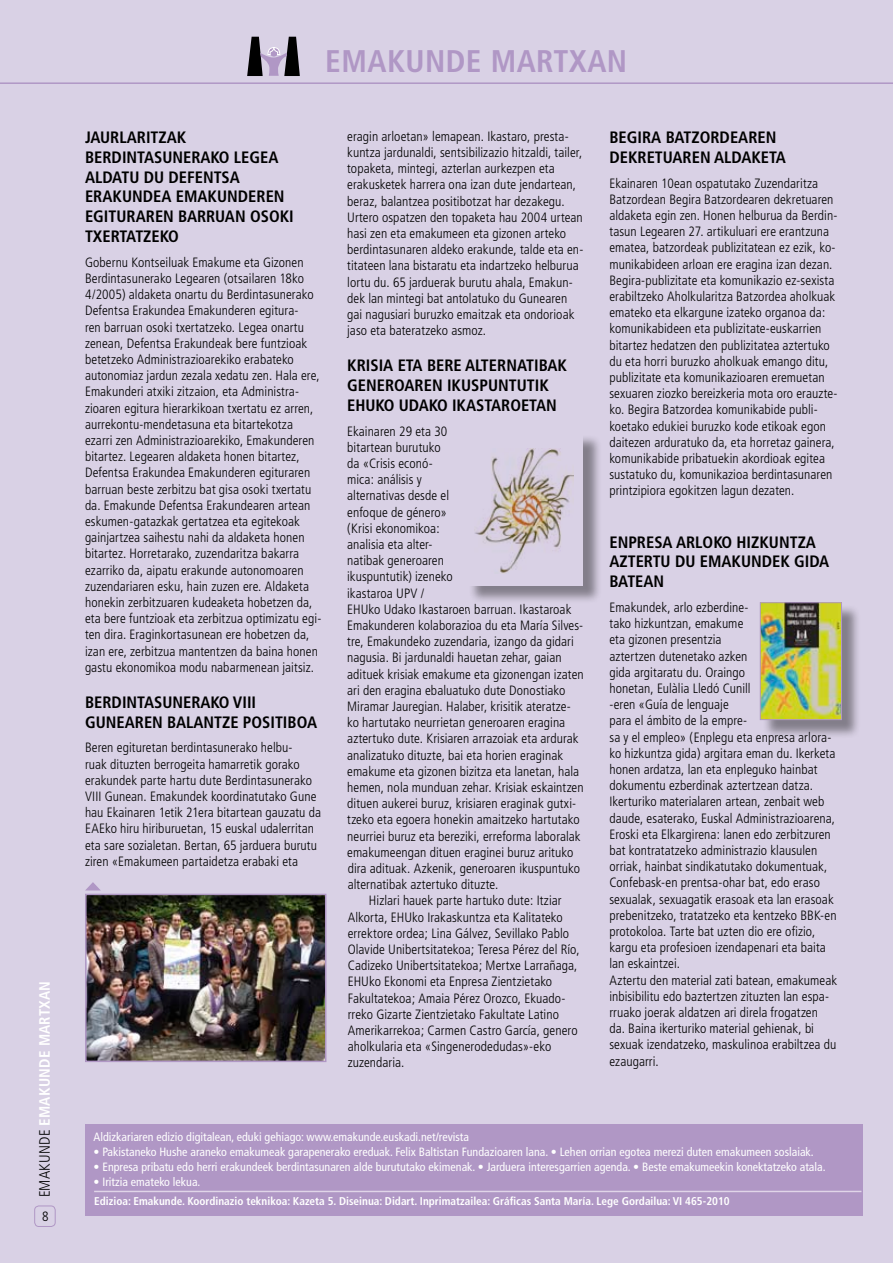
<style>
.page{position:relative;width:893px;height:1263px;background:#d9d1e5}
.page>*{position:absolute;margin:0;border:0;box-sizing:border-box;transform-origin:0 0}
.t1{font:700 condensed 31.35px "Frutiger";letter-spacing:.015em;color:#b097c5}
.t2{font:700 condensed 16.5px/19.8px "Frutiger";color:#000}
.t3{font:700 condensed 15px "Frutiger";letter-spacing:.015em;color:#fff}
.t4{font:300 condensed 13.5px/16.2px "Frutiger";letter-spacing:.005em;color:#000}
.t5{font:condensed 12px "Frutiger";color:#fff}
.t6{font:700 condensed 11.25px "Frutiger";color:#fff}
.s1{font-weight:300;color:#000}
</style>
<div class="page">
<div style="left:762px;top:604px;width:105px;height:141px;background:#000;opacity:.4"></div>
<img style="left:762px;top:604px;width:78px;height:114px">
<div style="left:760px;top:602px;width:82px;height:118px;border:1px solid #b097c5"></div>
<div style="left:468px;top:434px;width:137px;height:173px;background:#000;opacity:.4"></div>
<div style="left:465px;top:432px;width:118px;height:153px;background:#d9d1e5"></div>
<img style="left:475px;top:448px;width:98px;height:125px">
<img style="left:88px;top:897px;width:235px;height:162px">
<div style="left:85px;top:894px;width:241px;height:168px;border:2px solid #b097c5"></div>
<svg style="left:85px;top:882px;width:16px;height:8px"></svg>
<div style="left:85px;top:1124px;width:778px;height:92px;background:#b097c5"></div>
<hr style="left:94px;top:1191px;width:767px;height:1px;background:#e0d5e8">
<div style="left:34px;top:1205px;width:22px;height:22px;border:1px solid #b097c5;border-radius:4px"></div>
<svg style="left:247px;top:37px;width:53px;height:39px;background:#766f7e"></svg>
<hr style="left:0;top:82px;width:893px;height:2px;background:#b097c5">
<p class="t3" style="left:36px;top:1197px;width:216px;rotate:-90deg"><span class="s1">emaku nde</span> Emakunde MARTXAN</p>
<p class="t4" style="left:42px;top:1208px;width:8px">8</p>
<h1 class="t1" style="left:325px;top:43px;width:37px">Emaku</h1>
<h1 class="t1" style="left:425px;top:43px;width:199px">nde MARTXAN</h1>
<p class="t2" style="left:85px;top:127px;width:210px">JAURLARITZAK<br>BERDINTASUNERAKO LEGEA<br>ALDATU DU DEFENTSA<br>ERAKUNDEA EMAKUNDEREN<br>EGITURAREN BARRUAN OSOKI<br>TXERTATZEKO</p>
<p class="t4" style="left:85px;top:254px;width:238px">Gobernu Kontseiluak Emakume eta Gizonen Berdintasunerako Legearen (otsailaren 18ko 4/2005) aldaketa onartu du Berdintasunerako Defentsa Erakundea Emakunderen egitura-<br>ren barruan osoki txertatzeko. Legea onartu zenean, Defentsa Erakundeak bere funtzioak betetzeko Administrazioarekiko erabateko autonomiaz jardun zezala xedatu zen. Hala ere, Emakunderi atxiki zitzaion, eta Administra&shy;zioaren egitura hierarkikoan txertatu ez arren, aurrekontu-mendetasuna eta bitartekotza ezarri zen Administrazioarekiko, Emakunderen bitartez. Legearen aldaketa honen bitartez, Defentsa Erakundea Emakunderen egituraren barruan beste zerbitzu bat gisa osoki txertatu da. Emakunde Defentsa Erakundearen artean eskumen-gatazkak gertatzea eta egitekoak gainjartzea saihestu nahi da aldaketa honen bitartez. Horretarako, zuzendaritza bakarra ezarriko da, aipatu erakunde autonomoaren zuzendariaren esku, hain zuzen ere. Aldaketa honekin zerbitzuaren kudeaketa hobetzen da, eta bere funtzioak eta zerbitzua optimizatu egi&shy;ten dira. Eraginkortasunean ere hobetzen da, izan ere, zerbitzua mantentzen da baina honen gastu ekonomikoa modu nabarmenean jaitsiz.</p>
<p class="t2" style="left:85px;top:692px;width:173px">BERDINTASUNERAKO VIII<br>Guneare</p>
<p class="t2" style="left:152px;top:712px;width:166px">n BALANTZE POSITIBOA</p>
<p class="t4" style="left:85px;top:740px;width:237px">Beren egituretan berdintasunerako helbu-<br>ruak dituzten berrogeita hamarretik gorako erakundek parte hartu dute Berdintasunerako VIII Gunean. Emakundek koordinatutako Gune hau Ekainaren 1etik 21era bitartean gauzatu da EAEko hiru hiriburuetan, 15 euskal udalerritan eta sare sozialetan. Bertan, 65 jarduera burutu ziren «Emakumeen partaidetza erabaki eta</p>
<p class="t4" style="left:347px;top:128px;width:238px">eragin arloetan» lemapean. I kastaro, presta&shy;kuntza jardunaldi, sentsibilizazio hitzaldi, tailer, topaketa, mintegi, azterlan aurkezpen eta erakusketek harrera ona izan dute jendartean, beraz, balantzea positibotzat har dezakegu.<br>Urtero ospatzen den topaketa hau 2004 urtean hasi zen eta emakumeen eta gizonen arteko berdintasunaren aldeko erakunde, talde eta en&shy;titateen lana bistaratu eta indartzeko helburua lortu du. 65 jarduerak burutu ahala, Emakun&shy;dek lan mintegi bat antolatuko du Gunearen gai nagusiari buruzko emaitzak eta ondorioak jaso eta bateratzeko asmoz.</p>
<p class="t2" style="left:347px;top:356px;width:221px">KRISIA ETA BERE ALTERNATIBAK<br>GENEROAREN IKUSPUNTUTIK<br>EHUko UDAKO IKASTAROETAN</p>
<p class="t4" style="left:347px;top:423px;width:102px">Ekainaren 29 eta 30</p>
<p class="t4" style="left:347px;top:439px;width:95px">bitartean burutuko</p>
<p class="t4" style="left:347px;top:455px;width:87px">da «Crisis econó-</p>
<p class="t4" style="left:347px;top:472px;width:76px">mica: análisis y</p>
<p class="t4" style="left:347px;top:488px;width:103px">alternativas desde el</p>
<p class="t4" style="left:347px;top:504px;width:101px">enfoque de género»</p>
<p class="t4" style="left:347px;top:520px;width:94px">(Krisi ekonomikoa:</p>
<p class="t4" style="left:347px;top:536px;width:87px">analisia eta alter-</p>
<p class="t4" style="left:347px;top:553px;width:98px">natibak generoaren</p>
<p class="t4" style="left:347px;top:569px;width:107px">ikuspuntutik) izeneko</p>
<p class="t4" style="left:347px;top:585px;width:79px">ikastaroa UPV /</p>
<p class="t4" style="left:347px;top:601px;width:226px">EHUko Udako I kastaroen barruan. I kastaroak</p>
<p class="t4" style="left:347px;top:617px;width:237px">Emakunderen kolaborazioa du eta María Silves-</p>
<p class="t4" style="left:347px;top:634px;width:228px">tre, Emakundeko zuzendaria, izango da gidari</p>
<p class="t4" style="left:347px;top:650px;width:216px">nagusia. Bi jardunaldi hauetan zehar, gaian</p>
<p class="t4" style="left:347px;top:666px;width:238px">adituek krisiak emakume eta gizonengan izaten</p>
<p class="t4" style="left:347px;top:682px;width:220px">ari den eragina ebaluatuko dute Donostiako</p>
<p class="t4" style="left:347px;top:698px;width:225px">Miramar Jauregian. Halaber, krisitik ateratze-</p>
<p class="t4" style="left:347px;top:715px;width:220px">ko hartutako neurrietan generoaren eragina</p>
<p class="t4" style="left:347px;top:731px;width:233px">aztertuko dute. Krisiaren arrazoiak eta ardurak</p>
<p class="t4" style="left:347px;top:747px;width:217px">analizatuko dituzte, bai eta horien eraginak</p>
<p class="t4" style="left:347px;top:763px;width:233px">emakume eta gizonen bizitza eta lanetan, hala</p>
<p class="t4" style="left:347px;top:779px;width:238px">hemen, nola munduan zehar. Krisiak eskaintzen</p>
<p class="t4" style="left:347px;top:796px;width:231px">dituen aukerei buruz, krisiaren eraginak gutxi-</p>
<p class="t4" style="left:347px;top:812px;width:234px">tzeko eta egoera honekin amaitzeko hartutako</p>
<p class="t4" style="left:347px;top:828px;width:235px">neurriei buruz eta bereziki, erreforma laboralak</p>
<p class="t4" style="left:347px;top:844px;width:228px">emakumeengan dituen eraginei buruz arituko</p>
<p class="t4" style="left:348px;top:860px;width:234px">dira adituak. Azkenik, generoaren ikuspuntuko</p>
<p class="t4" style="left:348px;top:877px;width:152px">alternatibak aztertuko dituzte.</p>
<p class="t4" style="left:369px;top:893px;width:194px">Hizlari hauek parte hartuko dute: Itziar</p>
<p class="t4" style="left:348px;top:909px;width:217px">Alkorta, EHUko I rakaskuntza eta Kalitateko</p>
<p class="t4" style="left:348px;top:925px;width:223px">errektore ordea; Lina Gálvez, Sevillako Pablo</p>
<p class="t4" style="left:348px;top:941px;width:234px">Olavide Unibertsitatekoa; Teresa Pérez del Río,</p>
<p class="t4" style="left:348px;top:958px;width:231px">Cadizeko Unibertsitatekoa; Mertxe Larrañaga,</p>
<p class="t4" style="left:348px;top:974px;width:206px">EHUko Ekonomi eta Enpresa Zientzietako</p>
<p class="t4" style="left:348px;top:990px;width:219px">Fakultatekoa; Amaia Pérez Orozco, Ekuado-</p>
<p class="t4" style="left:348px;top:1006px;width:213px">rreko Gizarte Zientzietako Fakultate Latino</p>
<p class="t4" style="left:348px;top:1022px;width:231px">Amerikarrekoa; Carmen Castro García, genero</p>
<p class="t4" style="left:348px;top:1039px;width:205px">aholkularia eta «Singenerodedudas»-eko</p>
<p class="t4" style="left:348px;top:1055px;width:58px">zuzendaria.</p>
<p class="t2" style="left:609px;top:127px;width:178px">BEGIRA BATZORDEAREN<br>DEKRETUAREN ALDAKETA</p>
<p class="t4" style="left:609px;top:175px;width:230px">Ekainaren 10ean ospatutako Zuzendaritza Batzordean Begira Batzordearen dekretuaren aldaketa egin zen. Honen helburua da Berdin&shy;tasun Legearen 27. artikuluari ere erantzuna ematea, batzordeak publizitatean ez ezik, ko&shy;munikabideen arloan ere eragina izan dezan.<br>Begira-publizitate eta komunikazio ez-sexista erabiltzeko Aholkularitza Batzordea aholkuak emateko eta elkargune izateko organoa da: komunikabideen eta publizitate-euskarrien bitartez hedatzen den publizitatea aztertuko du eta horri buruzko aholkuak emango ditu, publizitate eta komunikazioaren eremuetan sexuaren ziozko bereizkeria mota oro erauzte&shy;ko. Begira Batzordea komunikabide publi&shy;koetako edukiei buruzko kode etikoak egon daitezen arduratuko da, eta horretaz gainera, komunikabide pribatuekin akordioak egitea sustatuko du, komunikazioa berdintasunaren printzipiora egokitzen lagun dezaten.</p>
<p class="t2" style="left:609px;top:532px;width:221px">ENPRESA ARLOKO HIZKUNTZA<br>AZTERTU DU EMAKUNDEK GIDA<br>BATEAN</p>
<p class="t4" style="left:609px;top:599px;width:229px">Emakundek, arlo ezberdine-<br>tako hizkuntzan, emakume<br>eta gizonen presentzia<br>aztertzen dutenetako azken<br>gida argitaratu du. Oraingo<br>honetan, Eulàlia Lledó Cunill<br>-eren «Guía de lenguaje<br>para el ámbito de la empre-<br>sa y el empleo» (Enplegu eta enpresa arlora&shy;ko hizkuntza gida) argitara eman du. I kerketa honen ardatza, lan eta enpleguko hainbat dokumentu ezberdinak aztertzean datza.<br>I kerturiko materialaren artean, zenbait web daude, esaterako, Euskal Administrazioarena, Eroski eta Elkargirena: lanen edo zerbitzuren bat kontratatzeko administrazio klausulen orriak, hainbat sindikatutako dokumentuak, Confebask-en prentsa-ohar bat, edo eraso sexualak, sexuagatik erasoak eta lan erasoak prebenitzeko, tratatzeko eta kentzeko BBK-en protokoloa. Tarte bat uzten dio ere ofizio, kargu eta profesioen izendapenari eta baita lan eskaintzei.<br>Aztertu den material zati batean, emakumeak inbisibilitu edo baztertzen zituzten lan espa&shy;rruako joerak aldatzen ari direla frogatzen<br>da. Baina ikerturiko material gehienak, bi sexuak izendatzeko, maskulinoa erabiltzea du ezaugarri.</p>
<p class="t5" style="left:94px;top:1129px;width:377px">Aldizkariaren edizio digitalean, eduki gehiago: www.emakunde.euskadi.net/revista</p>
<p class="t5" style="left:94px;top:1145px;width:722px">• Pakistaneko Hushe araneko emakumeak garapenerako ereduak. Felix Baltistan Fundazioaren lana. • Lehen orrian egotea merezi duten emakumeen soslaiak.</p>
<p class="t5" style="left:94px;top:1160px;width:733px">• Enpresa pribatu edo herri erakundeek berdintasunaren alde burututako ekimenak. • Jarduera interesgarrien agenda. • Beste emakumeekin konektatzeko atala.</p>
<p class="t5" style="left:94px;top:1175px;width:108px">• Iritzia emateko lekua.</p>
<p class="t6" style="left:94px;top:1194px;width:637px">Edizioa: Emakunde. Koordinazio teknikoa: Kazeta 5. Diseinua: Didart. Inprimatzailea: Gráficas Santa María. Lege Gordailua: VI 465-2010</p>
</div>
